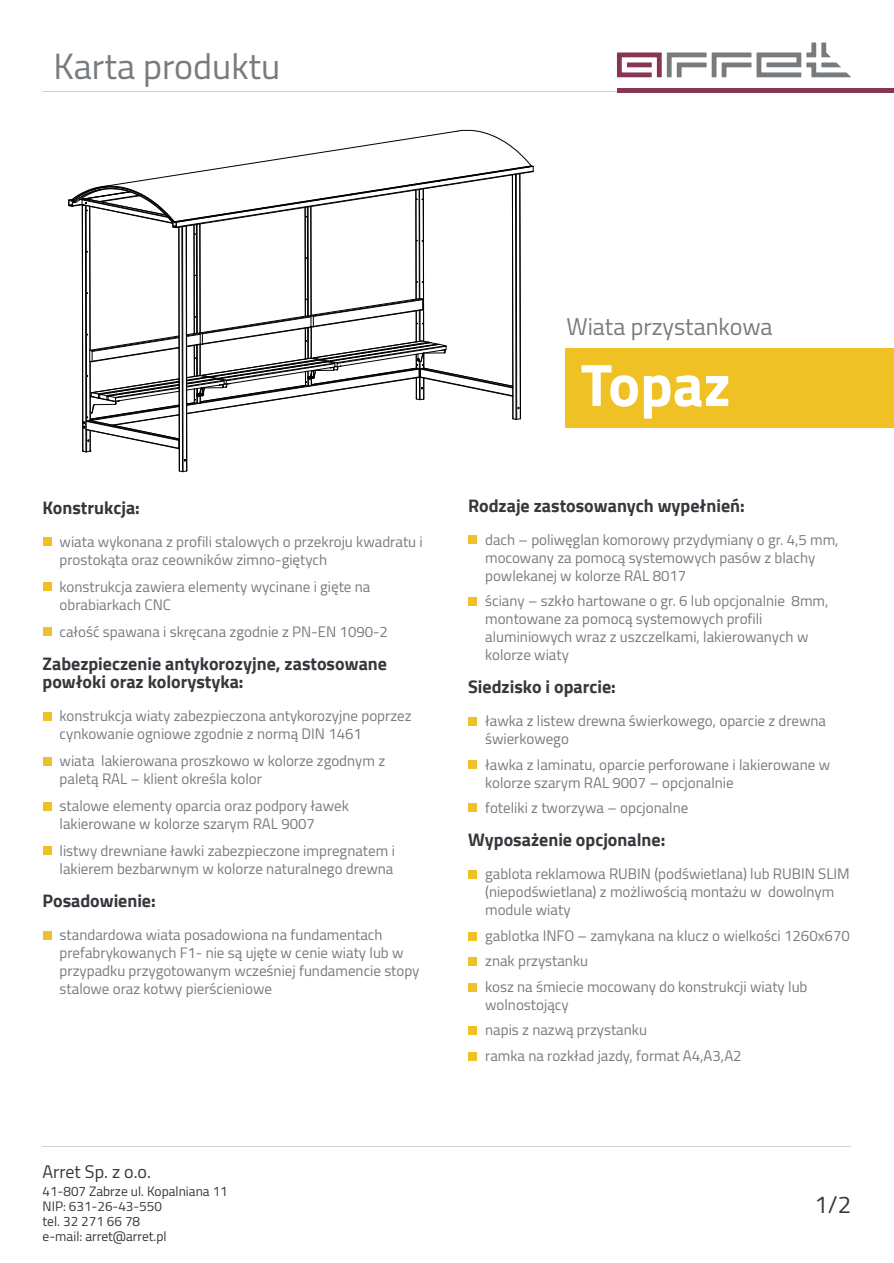
<style>
.page{position:relative;width:894px;height:1263px;background:#fff}
.page>*{position:absolute;margin:0;border:0;box-sizing:border-box;transform-origin:0 0}
.t1{font:700 60px "Cairo";color:#fff}
.t2{font:36px "Cairo";color:#777b7e}
.t3{font:24px "Cairo";color:#797c7f}
.t4{font:24px "Cairo";color:#35383c}
.t5{font:700 18px/18px "Cairo";color:#35383c}
.t6{font:18px "Cairo";color:#35383c}
.t7{font:15px/18px "Cairo";color:#777b7e}
.t8{font:13.5px/15px "Cairo";color:#35383c}
</style>
<div class="page">
<svg style="left:617px;top:43px;width:233px;height:34px"></svg>
<hr style="left:43px;top:91px;width:807px;height:1px;background:#d1d2d4">
<hr style="left:43px;top:1146px;width:807px;height:1px;background:#d1d2d4">
<hr style="left:616px;top:88px;width:277px;height:4px;background:#883454">
<svg style="left:68px;top:130px;width:465px;height:342px"></svg>
<div style="left:565px;top:349px;width:328px;height:79px;background:#efc125"></div>
<div style="left:43px;top:538px;width:9px;height:8px;background:#efc125"></div>
<div style="left:43px;top:582px;width:9px;height:9px;background:#efc125"></div>
<div style="left:43px;top:627px;width:9px;height:8px;background:#efc125"></div>
<div style="left:43px;top:712px;width:9px;height:8px;background:#efc125"></div>
<div style="left:43px;top:757px;width:9px;height:8px;background:#efc125"></div>
<div style="left:43px;top:802px;width:9px;height:9px;background:#efc125"></div>
<div style="left:43px;top:846px;width:9px;height:9px;background:#efc125"></div>
<div style="left:43px;top:931px;width:9px;height:8px;background:#efc125"></div>
<div style="left:468px;top:536px;width:8px;height:8px;background:#efc125"></div>
<div style="left:468px;top:597px;width:8px;height:9px;background:#efc125"></div>
<div style="left:468px;top:717px;width:8px;height:9px;background:#efc125"></div>
<div style="left:468px;top:761px;width:8px;height:8px;background:#efc125"></div>
<div style="left:468px;top:804px;width:8px;height:8px;background:#efc125"></div>
<div style="left:468px;top:870px;width:8px;height:9px;background:#efc125"></div>
<div style="left:468px;top:932px;width:8px;height:8px;background:#efc125"></div>
<div style="left:468px;top:957px;width:8px;height:9px;background:#efc125"></div>
<div style="left:468px;top:1027px;width:8px;height:8px;background:#efc125"></div>
<div style="left:468px;top:983px;width:8px;height:8px;background:#efc125"></div>
<div style="left:468px;top:1052px;width:8px;height:8px;background:#efc125"></div>
<h2 class="t2" style="left:53px;top:46px;width:228px">Karta produktu</h2>
<p class="t5" style="left:43px;top:498px;width:99px">Konstrukcja:</p>
<p class="t7" style="left:60px;top:532px;width:364px">wiata wykonana z profili stalowych o przekroju kwadratu i prostokąta oraz ceowników zimno-giętych</p>
<p class="t7" style="left:60px;top:577px;width:312px">konstrukcja zawiera elementy wycinane i gięte na obrabiarkach CNC</p>
<p class="t7" style="left:60px;top:622px;width:330px">całość spawana i skręcana zgodnie z PN-EN 1090-2</p>
<p class="t5" style="left:43px;top:654px;width:346px">Zabezpieczenie antykorozyjne, zastosowane powłoki oraz kolorystyka:</p>
<p class="t7" style="left:60px;top:706px;width:353px">konstrukcja wiaty zabezpieczona antykorozyjne poprzez cynkowanie ogniowe zgodnie z normą DIN 1461</p>
<p class="t7" style="left:60px;top:751px;width:327px">wiata lakierowana proszkowo w kolorze zgodnym z paletą RAL – klient określa kolor</p>
<p class="t7" style="left:60px;top:796px;width:291px">stalowe elementy oparcia oraz podpory ławek lakierowane w kolorze szarym RAL 9007</p>
<p class="t7" style="left:60px;top:841px;width:337px">listwy drewniane ławki zabezpieczone impregnatem i lakierem bezbarwnym w kolorze naturalnego drewna</p>
<p class="t5" style="left:43px;top:891px;width:115px">Posadowienie:</p>
<p class="t7" style="left:60px;top:925px;width:361px">standardowa wiata posadowiona na fundamentach prefabrykowanych F1- nie są ujęte w cenie wiaty lub w przypadku przygotowanym wcześniej fundamencie stopy stalowe oraz kotwy pierścieniowe</p>
<p class="t6" style="left:43px;top:1161px;width:110px">Arret Sp. z o.o.</p>
<p class="t8" style="left:43px;top:1184px;width:187px">41-807 Zabrze ul. Kopalniana 11<br>NIP: 631-26-43-550<br>tel. 32 271 66 78<br>e-mail: arret@arret.pl</p>
<h3 class="t3" style="left:566px;top:313px;width:207px">Wiata przystankowa</h3>
<h1 class="t1" style="left:580px;top:350px;width:151px">Topaz</h1>
<p class="t5" style="left:468px;top:496px;width:278px">Rodzaje zastosowanych wypełnień:</p>
<p class="t7" style="left:485px;top:531px;width:355px">dach – poliwęglan komorowy przydymiany o gr. 4,5 mm, mocowany za pomocą systemowych pasów z blachy powlekanej w kolorze RAL 8017</p>
<p class="t7" style="left:485px;top:592px;width:344px">ściany – szkło hartowane o gr. 6 lub opcjonalnie 8mm, montowane za pomocą systemowych profili aluminiowych wraz z uszczelkami, lakierowanych w kolorze wiaty</p>
<p class="t5" style="left:468px;top:678px;width:149px">Siedzisko i oparcie:</p>
<p class="t7" style="left:485px;top:712px;width:342px">ławka z listew drewna świerkowego, oparcie z drewna świerkowego</p>
<p class="t7" style="left:485px;top:756px;width:346px">ławka z laminatu, oparcie perforowane i lakierowane w kolorze szarym RAL 9007 – opcjonalnie</p>
<p class="t7" style="left:485px;top:799px;width:205px">foteliki z tworzywa – opcjonalne</p>
<p class="t5" style="left:468px;top:831px;width:199px">Wyposażenie opcjonalne:</p>
<p class="t7" style="left:485px;top:865px;width:366px">gablota reklamowa RUBIN (podświetlana) lub RUBIN SLIM (niepodświetlana) z możliwością montażu w dowolnym module wiaty</p>
<p class="t7" style="left:485px;top:923px;width:366px;line-height:25.5px">gablotka INFO – zamykana na klucz o wielkości 1260x670 znak przystanku<br>kosz na śmiecie mocowany do konstrukcji wiaty lub</p>
<p class="t7" style="left:485px;top:992px;width:258px;line-height:25.5px">wolnostojący<br>napis z nazwą przystanku<br>ramka na rozkład jazdy, format A4,A3,A2</p>
<h3 class="t4" style="left:814px;top:1191px;width:38px">1/2</h3>
</div>
